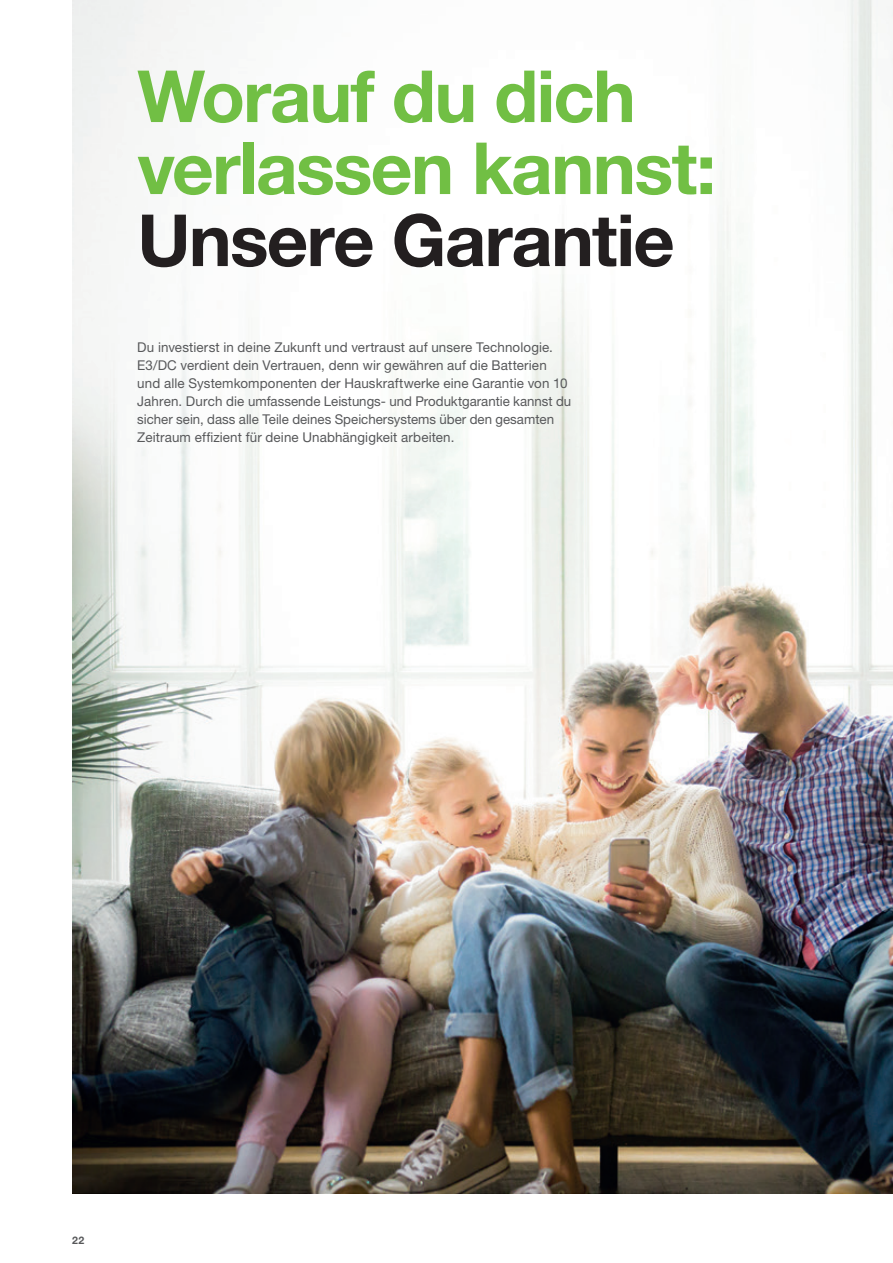
<style>
.page{position:relative;width:893px;height:1263px;background:#fff}
.page>*{position:absolute;margin:0;border:0;box-sizing:border-box;transform-origin:0 0}
.e3dc_Headline_48pt_48pt_bold{font:700 72px/72px "Helvetica Neue LT Pro";letter-spacing:-.025em;color:#71bf44}
.e3dc_Headline_48pt_48pt_bold-2{font:700 72px "Helvetica Neue LT Pro";letter-spacing:-.02em;color:#231f20}
.e3dc_Teaser_text_14pt_18pt_roman{font:13.5px/18px "Helvetica Neue LT Pro";letter-spacing:.005em;color:#57585a}
.t1{font:700 10.5px "Helvetica Neue LT Pro";color:#57585a}
</style>
<div class="page">
<img style="left:72px;top:0;width:821px;height:1193px">
<p class="e3dc_Headline_48pt_48pt_bold" style="left:137px;top:59px;width:580px">Worauf du dich verlassen kannst:</p>
<p class="e3dc_Headline_48pt_48pt_bold-2" style="left:137px;top:196px;width:539px">Unsere Garantie</p>
<p class="e3dc_Teaser_text_14pt_18pt_roman" style="left:137px;top:337px;width:435px">Du investierst in deine Zukunft und vertraust auf unsere Technologie.<br>E3/DC verdient dein Vertrauen, denn wir gewähren auf die Batterien und alle Systemkomponenten der Hauskraftwerke eine Garantie von 10<br>Jahren. Durch die umfassende Leistungs- und Produktgarantie kannst du sicher sein, dass alle Teile deines Speichersystems über den gesamten Zeitraum effizient für deine Unabhängigkeit arbeiten.</p>
<p class="t1" style="left:72px;top:1233px;width:14px">22</p>
</div>
